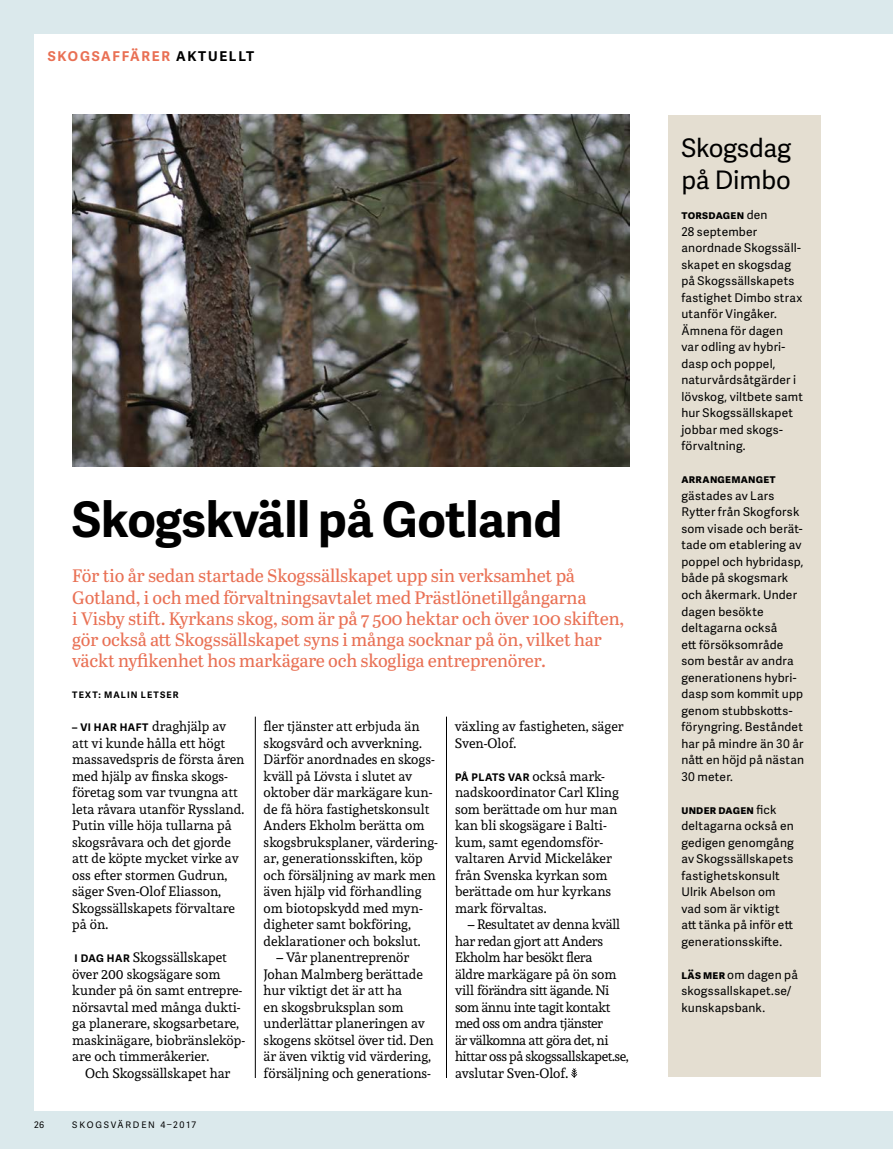
<style>
.page{position:relative;width:893px;height:1149px;background:#fff}
.page>*{position:absolute;margin:0;border:0;box-sizing:border-box;transform-origin:0 0}
.t1{font:700 48.9px "Adelle Sans";letter-spacing:-.005em;color:#000}
.t2{font:25.5px/31.5px "Adelle Sans";letter-spacing:-.005em;color:#000}
.t3{font:18px/21px "Abril Text";letter-spacing:-.01em;color:#e97054}
.t4{font:13.5px/16.5px "Andada";color:#000}
.t5{font:13.5px/16.5px "Andada";letter-spacing:-.03em;color:#000}
.t6{font:700 13.5px "Adelle Sans";letter-spacing:.13em;color:#e97054}
.t7{font:12px/16.5px "Adelle Sans";letter-spacing:.015em;color:#000}
.t8{font:700 12px "Adelle Sans";letter-spacing:.02em;color:#000}
.t9{font:700 10.5px "Adelle Sans";letter-spacing:.035em;color:#000}
.t10{font:9px "Adelle Sans";letter-spacing:.2em;color:#000}
.t11{font:700 9px "Adelle Sans";letter-spacing:.125em;color:#000}
.s1{color:#000}
.s2{font-family:"Adelle Sans";font-weight:700;font-size:10.5px}
.s3{font-family:"Andada";font-weight:400;font-size:13.5px}
.s4{font-weight:700}
</style>
<div class="page">
<div style="left:0;top:0;width:893px;height:1148px;background:#dbe9ec"></div>
<div style="left:34px;top:34px;width:859px;height:1076px;background:#fff"></div>
<img style="left:72px;top:115px;width:557px;height:351px">
<svg style="left:571px;top:1068px;width:6px;height:9px"></svg>
<hr style="left:446px;top:716px;width:1px;height:361px;background:#000">
<hr style="left:255px;top:716px;width:1px;height:361px;background:#000">
<div style="left:668px;top:115px;width:153px;height:961px;background:#e4ded1"></div>
<p class="t6" style="left:48px;top:46px;width:208px">SKOGSAFFÄRER <span class="s1">AKTUELLT</span></p>
<h1 class="t1" style="left:72px;top:483px;width:492px">Skogskväll på Gotland</h1>
<p class="t3" style="left:72px;top:564px;width:553px">För tio år sedan startade Skogssällskapet upp sin verksamhet på Gotland, i och med förvaltningsavtalet med Prästlönetillgångarna<br>i Visby stift. Kyrkans skog, som är på 7 500 hektar och över 100 skiften, gör också att Skogssällskapet syns i många socknar på ön, vilket har väckt nyfikenhet hos markägare och skogliga entreprenörer.</p>
<p class="t11" style="left:72px;top:688px;width:108px">TEXT: MALIN LETSER</p>
<p class="t4" style="left:72px;top:717px;width:174px"><span class="s2">– VI HAR HAFT</span> draghjälp av att vi kunde hålla ett högt massavedspris de första åren med hjälp av finska skogs&shy;företag som var tvungna att leta råvara utanför Ryssland.<br>Putin ville höja tullarna på skogsråvara och det gjorde att de köpte mycket virke av oss efter stormen Gudrun, säger Sven-Olof Eliasson,<br>Skogssällskapets förvaltare på ön.</p>
<p class="t4" style="left:72px;top:948px;width:174px"><span class="s2">I DAG HAR</span> Skogssällskapet över 200 skogsägare som kunder på ön samt entrepre&shy;nörsavtal med många dukti&shy;ga planerare, skogsarbetare, maskinägare, biobränsleköp&shy;are och timmeråkerier.</p>
<p class="t4" style="left:85px;top:1064px;width:147px">Och Skogssällskapet har</p>
<p class="t10" style="left:34px;top:1117px;width:12px">26</p>
<p class="t10" style="left:72px;top:1117px;width:125px">SKOGSVÄRDEN 4–2017</p>
<p class="t4" style="left:264px;top:717px;width:176px">fler tjänster att erbjuda än skogsvård och avverkning.<br>Därför anordnades en skogs&shy;kväll på Lövsta i slutet av oktober där markägare kun&shy;de få höra fastighetskonsult<br>Anders Ekholm berätta om skogsbruksplaner, värdering&shy;ar, generationsskiften, köp och försäljning av mark men även hjälp vid förhandling om biotopskydd med myn&shy;digheter samt bokföring, deklarationer och bokslut.</p>
<p class="t4" style="left:264px;top:948px;width:172px;text-indent:13px">– Vår planentreprenör<br>Johan Malmberg berättade hur viktigt det är att ha<br>en skogsbruksplan som underlättar planeringen av skogens skötsel över tid. Den är även viktig vid värdering, försäljning och generations-</p>
<p class="t4" style="left:455px;top:717px;width:170px">växling av fastigheten, säger<br>Sven-Olof.</p>
<p class="t9" style="left:455px;top:769px;width:151px">PÅ PLATS VAR <span class="s3">också mark-</span></p>
<p class="t4" style="left:455px;top:783px;width:165px">nadskoordinator Carl Kling som berättade om hur man kan bli skogsägare i Balti&shy;kum, samt egendomsför&shy;valtaren Arvid Mickelåker från Svenska kyrkan som berättade om hur kyrkans mark förvaltas.</p>
<p class="t5" style="left:455px;top:915px;width:175px;text-indent:13px">– Resultatet av denna kväll har redan gjort att Anders<br>Ekholm har besökt flera<br>äldre markägare på ön som vill förändra sitt ägande. Ni som ännu inte tagit kontakt med oss om andra tjänster<br>är välkomna att göra det, ni hittar oss på skogssallskapet.se, avslutar Sven-Olof.</p>
<h2 class="t2" style="left:681px;top:132px;width:111px">Skogsdag på Dimbo</h2>
<p class="t7" style="left:681px;top:206px;width:123px"><span class="s4">torsdagen</span> den<br>28 september anordnade Skogssäll&shy;skapet en skogsdag på Skogssällskapets fastighet Dimbo strax utanför Vingåker.<br>Ämnena för dagen var odling av hybri&shy;dasp och poppel, naturvårdsåtgärder i lövskog, viltbete samt hur Skogssällskapet jobbar med skogs&shy;förvaltning.</p>
<p class="t8" style="left:681px;top:470px;width:96px">arrangemanget</p>
<p class="t7" style="left:681px;top:487px;width:124px">gästades av Lars<br>Rytter från Skogforsk som visade och berät&shy;tade om etablering av poppel och hybridasp, både på skogsmark och åkermark. Under dagen besökte deltagarna också<br>ett försöksområde som består av andra generationens hybri&shy;dasp som kommit upp genom stubbskotts&shy;föryngring. Beståndet har på mindre än 30 år nått en höjd på nästan<br>30 meter.</p>
<p class="t7" style="left:681px;top:800px;width:114px"><span class="s4">under dagen</span> fick deltagarna också en gedigen genomgång av Skogssällskapets fastighetskonsult<br>Ulrik Abelson om vad som är viktigt att tänka på inför ett generationsskifte.</p>
<p class="t7" style="left:681px;top:965px;width:118px"><span class="s4">läs mer</span> om dagen på skogssallskapet.se/ kunskapsbank.</p>
</div>
